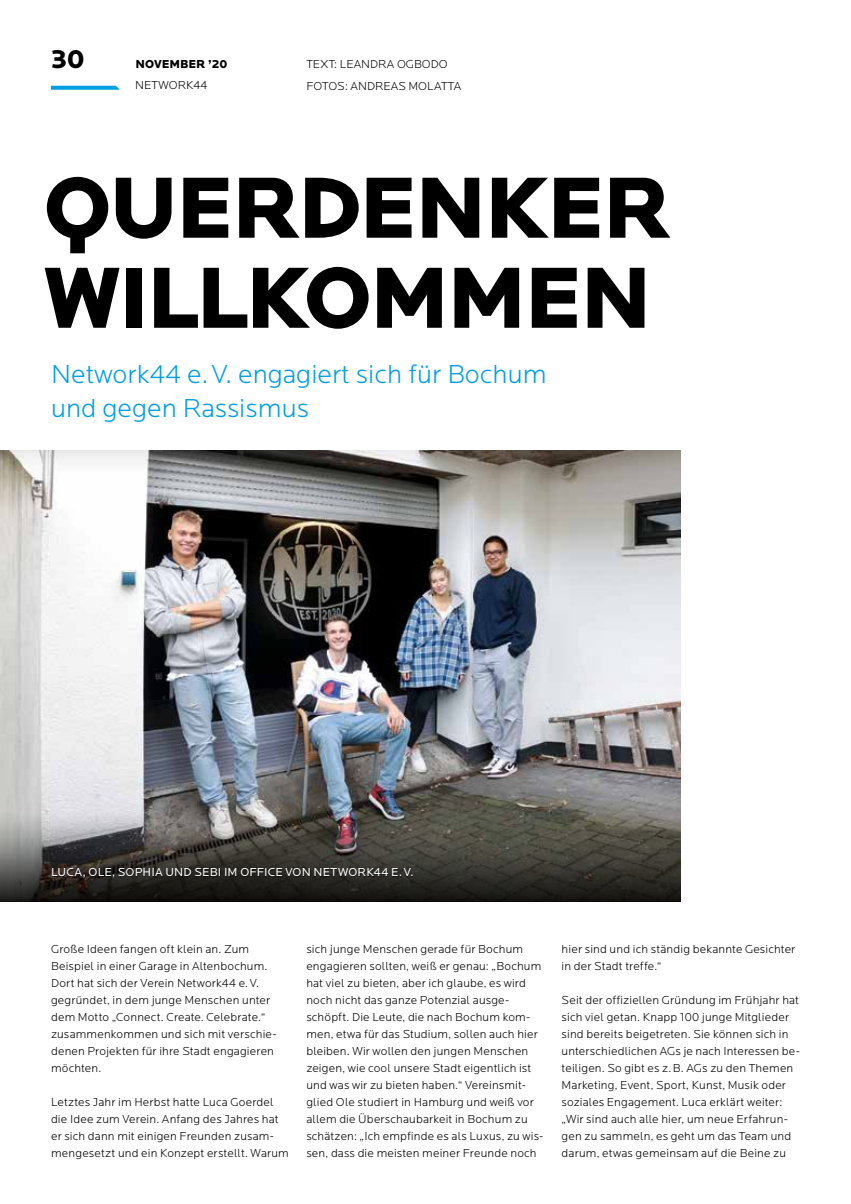
<style>
.page{position:relative;width:851px;height:1204px;background:#fff}
.page>*{position:absolute;margin:0;border:0;box-sizing:border-box;transform-origin:0 0}
.t1{font:900 90px/90px "Locator";letter-spacing:-.03em;color:#000}
.t2{font:300 27px/34px "Locator";color:#009ee3}
.t3{font:900 27px "Locator";color:#000}
.t4{font:300 12px/17px "Locator";letter-spacing:.01em;color:#000}
.t5{font:12px "Locator";letter-spacing:.01em;color:#fff}
.t6{font:900 12px "Locator";color:#000}
</style>
<div class="page">
<svg style="left:51px;top:86px;width:69px;height:4px"></svg>
<img style="left:0;top:451px;width:680px;height:361px">
<svg style="left:0;top:812px;width:680px;height:89px;background:#494742"></svg>
<div style="left:52px;top:868px;width:361px;height:11px;background:#000;opacity:.75"></div>
<h2 class="t3" style="left:51px;top:43px;width:35px">30</h2>
<p class="t6" style="left:135px;top:57px;width:93px">NOVEMBER ’20</p>
<p class="t4" style="left:135px;top:77px;width:74px">NETWORK44</p>
<p class="t4" style="left:306px;top:54px;width:156px;line-height:21.8px">TEXT: LEANDRA OGBODO<br>FOTOS: ANDREAS MOLATTA</p>
<h1 class="t1" style="left:44px;top:164px;width:629px">QUERDENKER<br>WILLKOMMEN</h1>
<h2 class="t2" style="left:51px;top:358px;width:497px">Network44 e.V. engagiert sich für Bochum und gegen Rassismus</h2>
<p class="t5" style="left:51px;top:865px;width:364px">LUCA, OLE, SOPHIA UND SEBI IM OFFICE VON NETWORK44 E.V.</p>
<p class="t4" style="left:51px;top:940px;width:227px">Große Ideen fangen oft klein an. Zum Beispiel in einer Garage in Altenbochum.<br>Dort hat sich der Verein Network44 e.V. gegründet, in dem junge Menschen unter dem Motto „Connect. Create. Celebrate.“ zusammenkommen und sich mit verschie&shy;denen Projekten für ihre Stadt engagieren möchten.</p>
<p class="t4" style="left:51px;top:1093px;width:239px">Letztes Jahr im Herbst hatte Luca Goerdel die Idee zum Verein. Anfang des Jahres hat er sich dann mit einigen Freunden zusam&shy;mengesetzt und ein Konzept erstellt. Warum</p>
<p class="t4" style="left:306px;top:940px;width:238px">sich junge Menschen gerade für Bochum engagieren sollten, weiß er genau: „Bochum hat viel zu bieten, aber ich glaube, es wird noch nicht das ganze Potenzial ausge&shy;schöpft. Die Leute, die nach Bochum kom&shy;men, etwa für das Studium, sollen auch hier bleiben. Wir wollen den jungen Menschen zeigen, wie cool unsere Stadt eigentlich ist und was wir zu bieten haben.“ Vereinsmit&shy;glied Ole studiert in Hamburg und weiß vor allem die Überschaubarkeit in Bochum zu schätzen: „Ich empfinde es als Luxus, zu wis&shy;sen, dass die meisten meiner Freunde noch</p>
<p class="t4" style="left:561px;top:940px;width:235px">hier sind und ich ständig bekannte Gesichter in der Stadt treffe.“</p>
<p class="t4" style="left:561px;top:991px;width:240px">Seit der offiziellen Gründung im Frühjahr hat sich viel getan. Knapp 100 junge Mitglieder sind bereits beigetreten. Sie können sich in unterschiedlichen AGs je nach Interessen be&shy;teiligen. So gibt es z.B. AGs zu den Themen Marketing, Event, Sport, Kunst, Musik oder soziales Engagement. Luca erklärt weiter: „Wir sind auch alle hier, um neue Erfahrun&shy;gen zu sammeln, es geht um das Team und darum, etwas gemeinsam auf die Beine zu</p>
</div>
